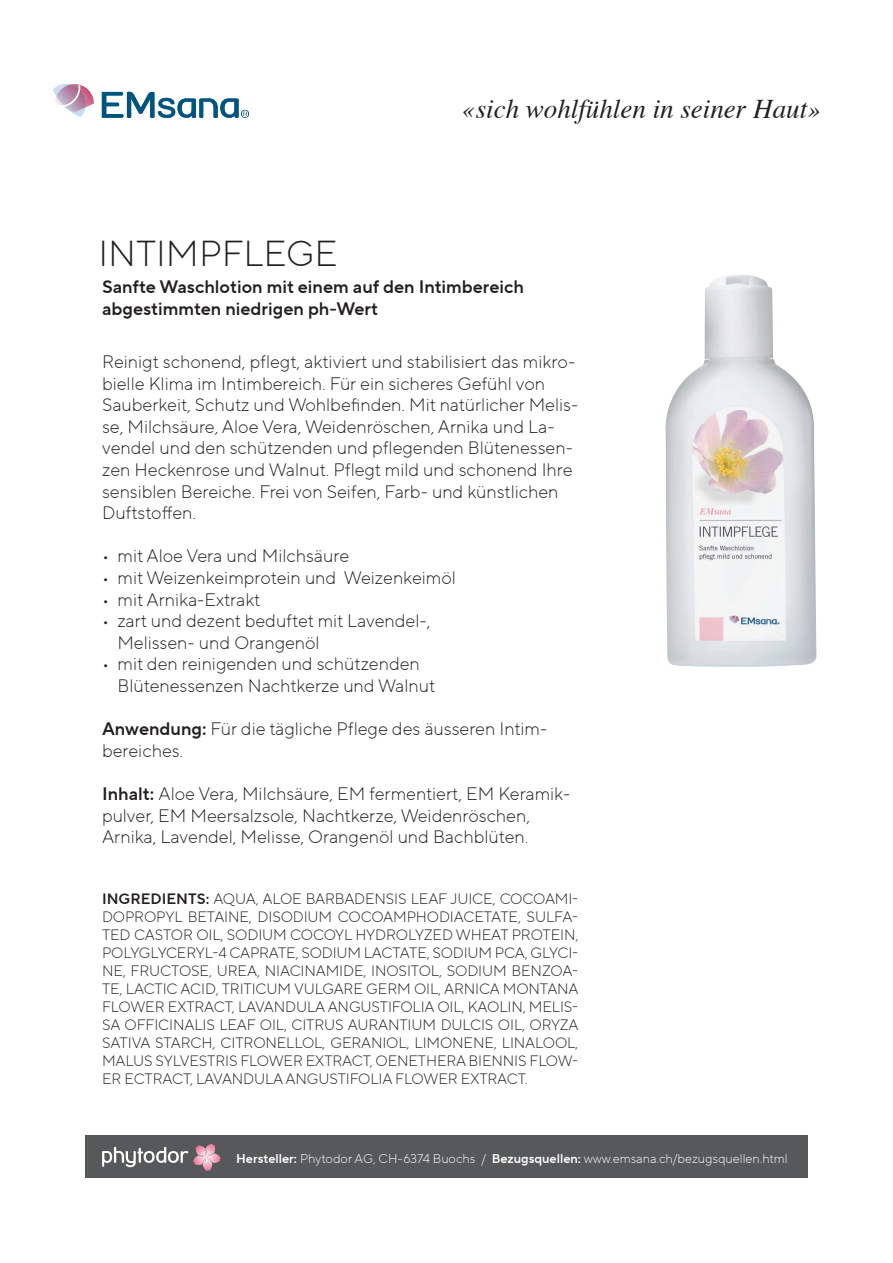
<style>
.page{position:relative;width:893px;height:1263px;background:#fff}
.page>*{position:absolute;margin:0;border:0;box-sizing:border-box;transform-origin:0 0}
.t1{font:300 36px "TT Norms Pro";color:#231f20}
.t2{font:italic 27px "Times";color:#231f20}
.t3{font:300 18px/21.6px "TT Norms Pro";color:#231f20}
.t4{font:18px/21.6px "TT Norms Pro Dm Bd";color:#231f20}
.t5{font:300 15px/18px "TT Norms Pro";letter-spacing:-.01em;color:#231f20;text-align:justify}
.t6{font:300 12.75px "TT Norms Pro";color:#fff}
.s1{font-family:"TT Norms Pro Dm Bd";font-weight:400}
</style>
<div class="page">
<div style="left:85px;top:1135px;width:723px;height:43px;background:#57585a"></div>
<svg style="left:102px;top:1144px;width:119px;height:27px"></svg>
<svg style="left:102px;top:92px;width:147px;height:26px"></svg>
<svg style="left:53px;top:84px;width:41px;height:33px"></svg>
<img style="left:665px;top:274px;width:151px;height:393px">
<h2 class="t2" style="left:462px;top:85px;width:360px">«sich wohlfühlen in seiner Haut»</h2>
<h1 class="t1" style="left:98px;top:228px;width:241px">INTIMPFLEGE</h1>
<p class="t4" style="left:102px;top:276px;width:423px">Sanfte Waschlotion mit einem auf den Intimbereich abgestimmten niedrigen ph-Wert</p>
<p class="t3" style="left:102px;top:351px;width:478px">Reinigt schonend, pflegt, aktiviert und stabilisiert das mikro&shy;bielle Klima im Intimbereich. Für ein sicheres Gefühl von Sauberkeit, Schutz und Wohlbefinden. Mit natürlicher Melis&shy;se, Milchsäure, Aloe Vera, Weidenröschen, Arnika und La&shy;vendel und den schützenden und pflegenden Blütenessen&shy;zen Heckenrose und Walnut. Pflegt mild und schonend Ihre sensiblen Bereiche. Frei von Seifen, Farb- und künstlichen Duftstoffen.</p>
<p class="t3" style="left:102px;top:545px;width:249px">• mit Aloe Vera und Milchsäure</p>
<p class="t3" style="left:102px;top:567px;width:355px">• mit Weizenkeimprotein und Weizenkeimöl</p>
<p class="t3" style="left:102px;top:588px;width:160px">• mit Arnika-Extrakt</p>
<p class="t3" style="left:117px;top:610px;width:314px;text-indent:-15px">• zart und dezent beduftet mit Lavendel-,<br>Melissen- und Orangenöl</p>
<p class="t3" style="left:118px;top:653px;width:319px;text-indent:-15px">• mit den reinigenden und schützenden<br>Blütenessenzen Nachtkerze und Walnut</p>
<p class="t3" style="left:102px;top:718px;width:447px"><span class="s1">Anwendung:</span> Für die tägliche Pflege des äusseren Intim&shy;bereiches.</p>
<p class="t3" style="left:102px;top:783px;width:470px"><span class="s1">Inhalt:</span> Aloe Vera, Milchsäure, EM fermentiert, EM Keramik&shy;pulver, EM Meersalzsole, Nachtkerze, Weidenröschen,<br>Arnika, Lavendel, Melisse, Orangenöl und Bachblüten.</p>
<p class="t5" style="left:102px;top:890px;width:478px"><span class="s1">INGREDIENTS:</span> AQUA, ALOE BARBADENSIS LEAF JUICE, COCOAMI-DOPROPYL BETAINE, DISODIUM COCOAMPHODIACETATE, SULFA-TED CASTOR OIL, SODIUM COCOYL HYDROLYZED WHEAT PROTEIN, POLYGLYCERYL-4 CAPRATE, SODIUM LACTATE, SODIUM PCA, GLYCI-NE, FRUCTOSE, UREA, NIACINAMIDE, INOSITOL, SODIUM BENZOA-TE, LACTIC ACID, TRITICUM VULGARE GERM OIL, ARNICA MONTANA FLOWER EXTRACT, LAVANDULA ANGUSTIFOLIA OIL, KAOLIN, MELIS-SA OFFICINALIS LEAF OIL, CITRUS AURANTIUM DULCIS OIL, ORYZA SATIVA STARCH, CITRONELLOL, GERANIOL, LIMONENE, LINALOOL, MALUS SYLVESTRIS FLOWER EXTRACT, OENETHERA BIENNIS FLOW-ER ECTRACT, LAVANDULA ANGUSTIFOLIA FLOWER EXTRACT.</p>
<p class="t6" style="left:236px;top:1150px;width:553px"><span class="s1">Hersteller:</span> Phytodor AG, CH-6374 Buochs / <span class="s1">Bezugsquellen:</span> www.emsana.ch/bezugsquellen.html</p>
</div>
